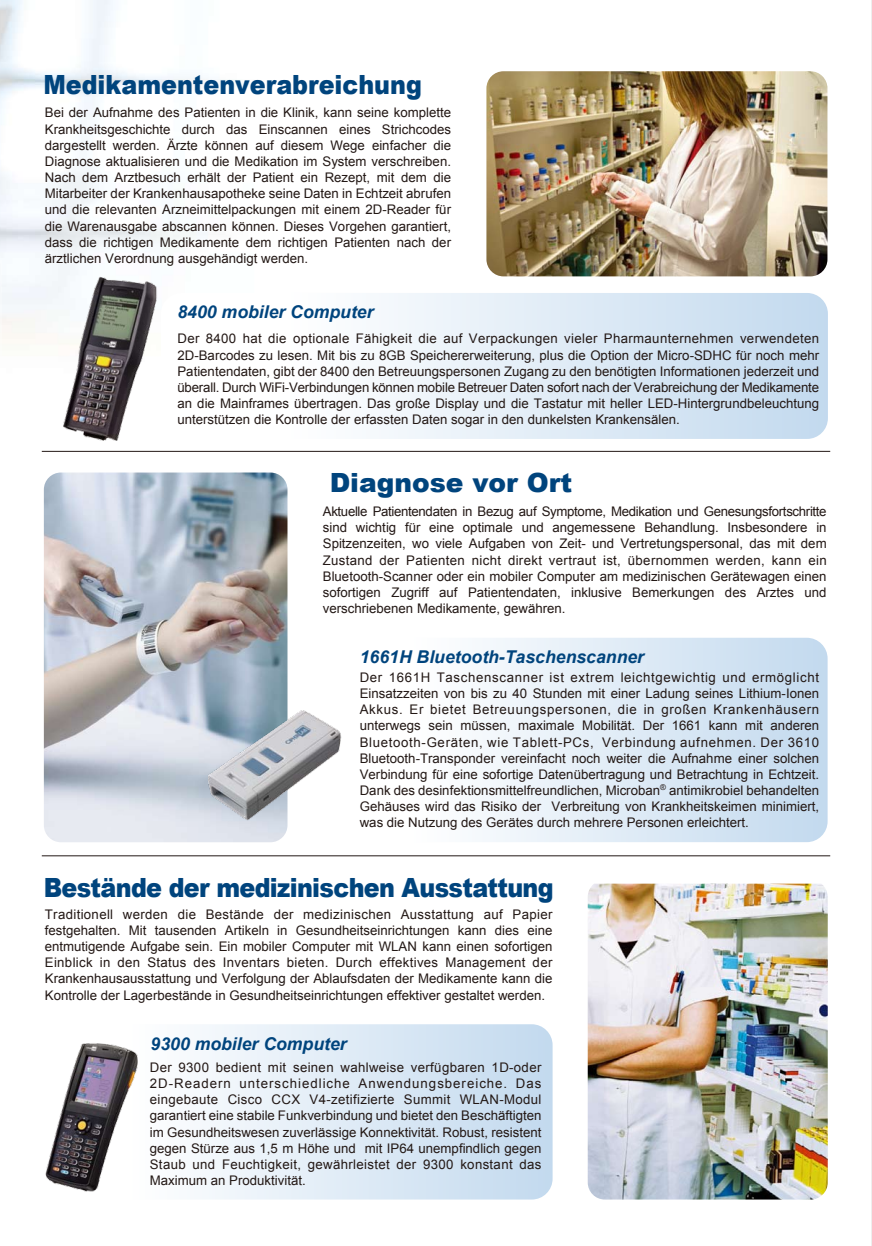
<style>
.page{position:relative;width:872px;height:1246px;background:#fff}
.page>*{position:absolute;margin:0;border:0;box-sizing:border-box;transform-origin:0 0}
.t1{font:900 26.4px "Arial";letter-spacing:-.03em;color:#00447d;scale:.9 1}
.t2{font:900 26.4px "Arial";color:#00447d;scale:.9 1}
.t3{font:900 26.4px "Arial";color:#00447d}
.t4{font:italic 700 17.7px "Arial";color:#00447d}
.t5{font:13.2px/16.2px "Arial";color:#231815;text-align:justify}
</style>
<div class="page">
<img style="left:587px;top:884px;width:240px;height:315px">
<img style="left:44px;top:472px;width:243px;height:370px">
<svg style="left:483px;top:638px;width:344px;height:204px;background:#dbe8f5"></svg>
<svg style="left:202px;top:1024px;width:350px;height:175px;background:#dbe9f5"></svg>
<hr style="left:42px;top:451px;width:788px;height:1px;background:#231815">
<hr style="left:42px;top:855px;width:788px;height:1px;background:#231815">
<img style="left:45px;top:1043px;width:93px;height:149px">
<img style="left:201px;top:705px;width:141px;height:121px">
<img style="left:486px;top:71px;width:341px;height:205px">
<img style="left:58px;top:273px;width:105px;height:168px">
<svg style="left:161px;top:293px;width:667px;height:146px"></svg>
<svg style="left:871px;top:0;width:1px;height:1246px"></svg>
<p class="t2" style="left:43px;top:70px;width:422px">Medikamentenverabreichung</p>
<p class="t5" style="left:45px;top:105px;width:408px">Bei der Aufnahme des Patienten in die Klinik, kann seine komplette Krankheitsgeschichte durch das Einscannen eines Strichcodes dargestellt werden. Ärzte können auf diesem Wege einfacher die Diagnose aktualisieren und die Medikation im System verschreiben.<br>Nach dem Arztbesuch erhält der Patient ein Rezept, mit dem die Mitarbeiter der Krankenhausapotheke seine Daten in Echtzeit abrufen und die relevanten Arzneimittelpackungen mit einem 2D-Reader für die Warenausgabe abscannen können. Dieses Vorgehen garantiert, dass die richtigen Medikamente dem richtigen Patienten nach der ärztlichen Verordnung ausgehändigt werden.</p>
<p class="t4" style="left:177px;top:302px;width:198px">8400 mobiler Computer</p>
<p class="t5" style="left:177px;top:331px;width:643px">Der 8400 hat die optionale Fähigkeit die auf Verpackungen vieler Pharmaunternehmen verwendeten 2D-Barcodes zu lesen. Mit bis zu 8GB Speichererweiterung, plus die Option der Micro-SDHC für noch mehr Patientendaten, gibt der 8400 den Betreuungspersonen Zugang zu den benötigten Informationen jederzeit und überall. Durch WiFi-Verbindungen können mobile Betreuer Daten sofort nach der Verabreichung der Medikamente an die Mainframes übertragen. Das große Display und die Tastatur mit heller LED-Hintergrundbeleuchtung unterstützen die Kontrolle der erfassten Daten sogar in den dunkelsten Krankensälen.</p>
<p class="t3" style="left:330px;top:468px;width:244px">Diagnose vor Ort</p>
<p class="t5" style="left:323px;top:503px;width:505px">Aktuelle Patientendaten in Bezug auf Symptome, Medikation und Genesungsfortschritte sind wichtig für eine optimale und angemessene Behandlung. Insbesondere in Spitzenzeiten, wo viele Aufgaben von Zeit- und Vertretungspersonal, das mit dem Zustand der Patienten nicht direkt vertraut ist, übernommen werden, kann ein Bluetooth-Scanner oder ein mobiler Computer am medizinischen Gerätewagen einen sofortigen Zugriff auf Patientendaten, inklusive Bemerkungen des Arztes und verschriebenen Medikamente, gewähren.</p>
<p class="t4" style="left:360px;top:647px;width:286px">1661H Bluetooth-Taschenscanner</p>
<p class="t5" style="left:360px;top:669px;width:461px">Der 1661H Taschenscanner ist extrem leichtgewichtig und ermöglicht Einsatzzeiten von bis zu 40 Stunden mit einer Ladung seines Lithium-Ionen Akkus. Er bietet Betreuungspersonen, die in großen Krankenhäusern unterwegs sein müssen, maximale Mobilität. Der 1661 kann mit anderen Bluetooth-Geräten, wie Tablett-PCs, Verbindung aufnehmen. Der 3610<br>Bluetooth-Transponder vereinfacht noch weiter die Aufnahme einer solchen Verbindung für eine sofortige Datenübertragung und Betrachtung in Echtzeit.<br>Dank des desinfektionsmittelfreundlichen, Microban<sup>®</sup> antimikrobiel behandelten Gehäuses wird das Risiko der Verbreitung von Krankheitskeimen minimiert, was die Nutzung des Gerätes durch mehrere Personen erleichtert.</p>
<p class="t1" style="left:44px;top:873px;width:568px">Bestände der medizinischen Ausstattung</p>
<p class="t5" style="left:45px;top:906px;width:509px">Traditionell werden die Bestände der medizinischen Ausstattung auf Papier festgehalten. Mit tausenden Artikeln in Gesundheitseinrichtungen kann dies eine entmutigende Aufgabe sein. Ein mobiler Computer mit WLAN kann einen sofortigen Einblick in den Status des Inventars bieten. Durch effektives Management der Krankenhausausstattung und Verfolgung der Ablaufsdaten der Medikamente kann die Kontrolle der Lagerbestände in Gesundheitseinrichtungen effektiver gestaltet werden.</p>
<p class="t4" style="left:151px;top:1034px;width:198px">9300 mobiler Computer</p>
<p class="t5" style="left:150px;top:1059px;width:393px">Der 9300 bedient mit seinen wahlweise verfügbaren 1D-oder 2D-Readern unterschiedliche Anwendungsbereiche. Das eingebaute Cisco CCX V4-zetifizierte Summit WLAN-Modul garantiert eine stabile Funkverbindung und bietet den Beschäftigten im Gesundheitswesen zuverlässige Konnektivität. Robust, resistent gegen Stürze aus 1,5 m Höhe und mit IP64 unempfindlich gegen Staub und Feuchtigkeit, gewährleistet der 9300 konstant das Maximum an Produktivität.</p>
</div>
